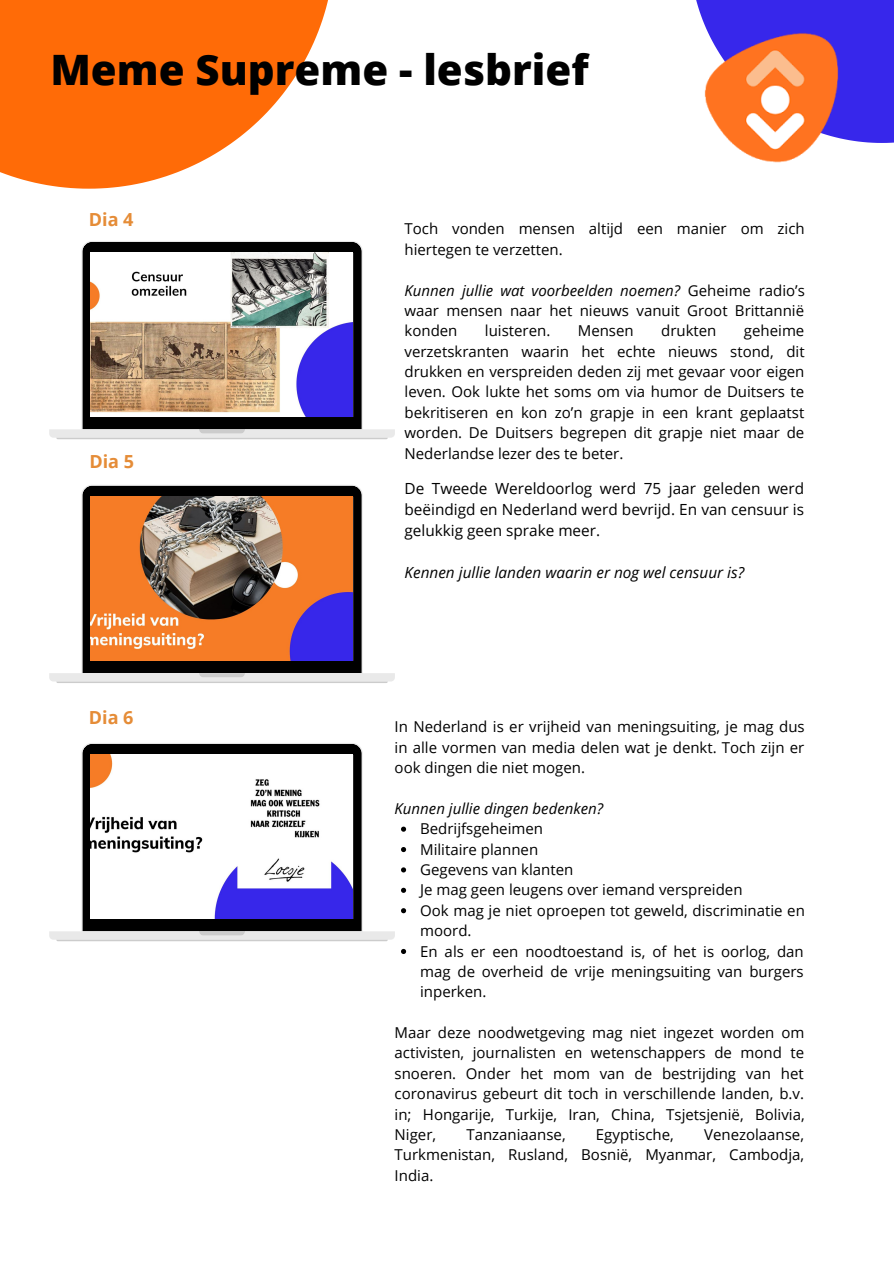
<style>
.page{position:relative;width:894px;height:1264px;background:#fff}
.page>*{position:absolute;margin:0;border:0;box-sizing:border-box;transform-origin:0 0}
.t1{font:800 41.85px "Open Sans";color:#000}
.t2{font:700 18px "Open Sans";color:#e58c37}
.t3{font:15.3px/21.1px "Open Sans";color:#000;text-align:justify}
.t4{font:italic 15.3px "Open Sans";color:#000}
.t5{font:15px/20.4px "Open Sans";color:#000;text-align:justify}
.t6{font:italic 15px "Open Sans";color:#000}
.s1{font-style:italic}
</style>
<div class="page">
<div style="left:696px;top:0;width:197px;height:143px;background:#3727eb"></div>
<img style="left:697px;top:32px;width:166px;height:131px">
<svg style="left:0;top:0;width:328px;height:189px;fill:#ff6b07"></svg>
<svg style="left:401px;top:826px;width:5px;height:5px"></svg>
<svg style="left:401px;top:847px;width:5px;height:5px"></svg>
<svg style="left:401px;top:867px;width:5px;height:5px"></svg>
<svg style="left:401px;top:887px;width:5px;height:5px"></svg>
<svg style="left:401px;top:908px;width:5px;height:5px"></svg>
<svg style="left:401px;top:948px;width:5px;height:6px"></svg>
<svg style="left:49px;top:743px;width:346px;height:196px"></svg>
<svg style="left:56px;top:931px;width:331px;height:10px;background:#e2e2e2"></svg>
<img style="left:91px;top:755px;width:262px;height:163px">
<svg style="left:49px;top:241px;width:346px;height:196px"></svg>
<svg style="left:56px;top:429px;width:331px;height:10px;background:#e2e2e2"></svg>
<img style="left:91px;top:253px;width:262px;height:163px">
<svg style="left:49px;top:485px;width:346px;height:196px"></svg>
<svg style="left:56px;top:673px;width:331px;height:10px;background:#e3e3e3"></svg>
<img style="left:91px;top:496px;width:262px;height:164px">
<h1 class="t1" style="left:50px;top:40px;width:539px">Meme Supreme - lesbrief</h1>
<p class="t2" style="left:89px;top:206px;width:46px">Dia 4</p>
<p class="t2" style="left:89px;top:449px;width:46px">Dia 5</p>
<p class="t2" style="left:89px;top:704px;width:46px">Dia 6</p>
<p class="t5" style="left:404px;top:218px;width:401px">Toch vonden mensen altijd een manier om zich hiertegen te verzetten.</p>
<p class="t5" style="left:404px;top:279px;width:402px"><span class="s1">Kunnen jullie wat voorbeelden noemen?</span> Geheime radio’s waar mensen naar het nieuws vanuit Groot Brittannië konden</p>
<p class="t5" style="left:404px;top:320px;width:401px;text-indent:339px">geheime verzetskranten waarin het echte nieuws stond, dit drukken en verspreiden deden zij met gevaar voor eigen leven. Ook lukte het soms om via humor de Duitsers te bekritiseren en kon zo’n grapje in een krant geplaatst worden. De Duitsers begrepen dit grapje niet maar de Nederlandse lezer des te beter.</p>
<p class="t3" style="left:404px;top:477px;width:401px">De Tweede Wereldoorlog werd 75 jaar geleden werd beëindigd en Nederland werd bevrijd. En van censuur is gelukkig geen sprake meer.</p>
<p class="t4" style="left:404px;top:562px;width:341px">Kennen jullie landen waarin er nog wel censuur is?</p>
<p class="t5" style="left:485px;top:320px;width:67px">luisteren.</p>
<p class="t5" style="left:577px;top:320px;width:57px">Mensen</p>
<p class="t5" style="left:661px;top:320px;width:57px">drukten</p>
<p class="t5" style="left:394px;top:716px;width:411px">In Nederland is er vrijheid van meningsuiting, je mag dus in alle vormen van media delen wat je denkt. Toch zijn er ook dingen die niet mogen.</p>
<p class="t6" style="left:394px;top:797px;width:210px">Kunnen jullie dingen bedenken?</p>
<p class="t5" style="left:420px;top:818px;width:386px;text-align:left">Bedrijfsgeheimen<br>Militaire plannen<br>Gegevens van klanten<br>Je mag geen leugens over iemand verspreiden<br>Ook mag je niet oproepen tot geweld, discriminatie en moord.<br>En als er een noodtoestand is, of het is oorlog, dan mag de overheid de vrije meningsuiting van burgers inperken.</p>
<p class="t5" style="left:394px;top:1022px;width:411px">Maar deze noodwetgeving mag niet ingezet worden om activisten, journalisten en wetenschappers de mond te snoeren. Onder het mom van de bestrijding van het coronavirus gebeurt dit toch in verschillende landen, b.v. in; Hongarije, Turkije, Iran, China, Tsjetsjenië, Bolivia, Niger,</p>
<p class="t5" style="left:394px;top:1123px;width:411px;text-indent:309px">Venezolaanse, Turkmenistan, Rusland, Bosnië, Myanmar, Cambodja, India.</p>
<p class="t5" style="left:466px;top:1123px;width:101px">Tanzaniaanse,</p>
<p class="t5" style="left:595px;top:1123px;width:79px">Egyptische,</p>
</div>
